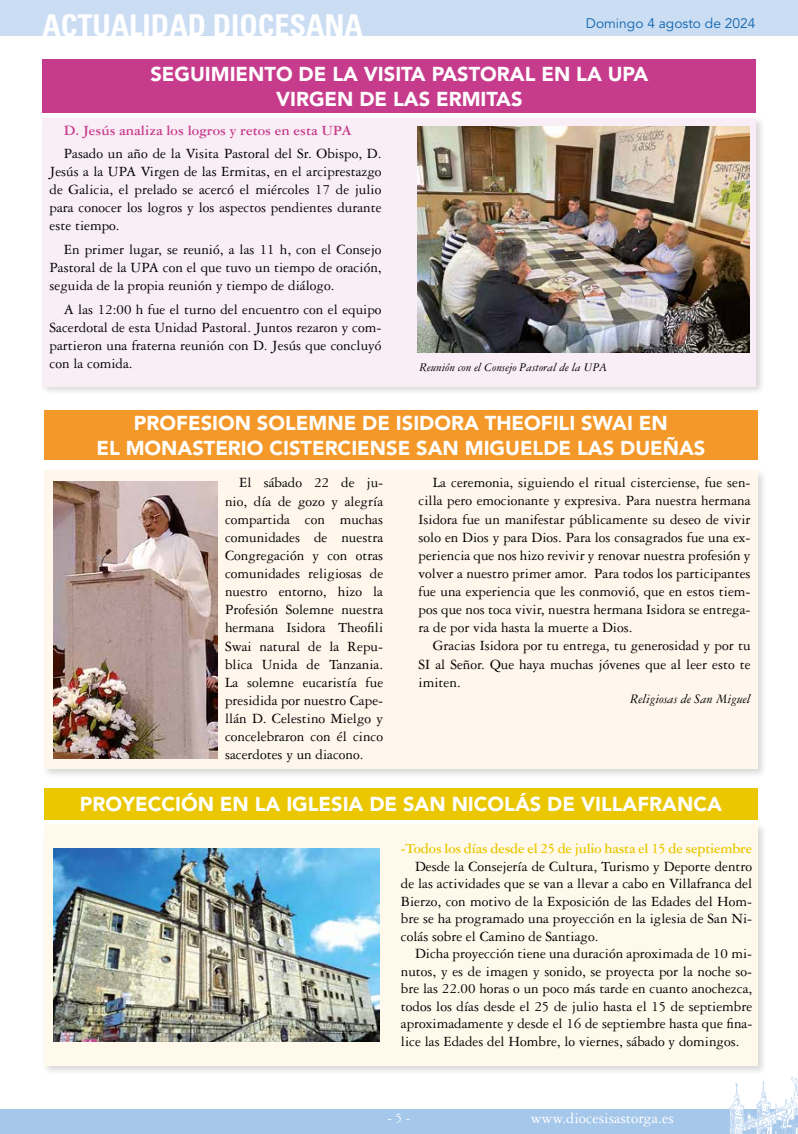
<style>
.page{position:relative;width:798px;height:1134px;background:#fff}
.page>*{position:absolute;margin:0;border:0;box-sizing:border-box;transform-origin:0 0}
.t1{font:700 condensed 30px "Univers LT Std";color:#fff}
.t2{font:900 20px/25px "Avenir LT Std";color:#fff;text-align:center}
.t3{font:16.25px "Garamond 3 LT Std";color:#fff}
.t4{font:15px/18.1px "Garamond 3 LT Std";color:#000;text-align:justify}
.t5{font:700 15px "Garamond 3 LT Std";letter-spacing:-.01em;color:#eac700}
.t6{font:700 15px "Garamond 3 LT Std";color:#c73b8c}
.t7{font:italic 13.75px "Garamond 3 LT Std";color:#000}
.t8{font:13.75px "Avenir LT Std";color:#0c64af}
.t9{font:13.75px "Garamond 3 LT Std";color:#fff}
.t10{font:italic 12.5px "Garamond 3 LT Std";color:#000}
</style>
<div class="page">
<div style="left:0;top:1109px;width:797px;height:25px;background:#a5c7ea"></div>
<div style="left:0;top:0;width:797px;height:35px;background:#cbddf3"></div>
<svg style="left:729px;top:1077px;width:68px;height:57px"></svg>
<div style="left:40px;top:115px;width:725px;height:281px;background:#000;opacity:.15"></div>
<div style="left:43px;top:118px;width:712px;height:268px;background:#f9eef6"></div>
<div style="left:43px;top:60px;width:712px;height:53px;background:#c73b8c"></div>
<img style="left:417px;top:127px;width:331px;height:225px">
<div style="left:42px;top:468px;width:725px;height:311px;background:#000;opacity:.15"></div>
<div style="left:44px;top:471px;width:713px;height:298px;background:#fff6ec"></div>
<div style="left:42px;top:821px;width:725px;height:254px;background:#000;opacity:.15"></div>
<div style="left:44px;top:824px;width:713px;height:241px;background:#fef9eb"></div>
<div style="left:44px;top:410px;width:713px;height:50px;background:#f49829"></div>
<div style="left:44px;top:788px;width:713px;height:32px;background:#eac700"></div>
<img style="left:53px;top:481px;width:165px;height:277px">
<img style="left:53px;top:848px;width:326px;height:193px">
<h1 class="t1" style="left:43px;top:7px;width:322px">ACTUALIDAD DIOCESANA</h1>
<p class="t8" style="left:585px;top:16px;width:171px">Domingo 4 agosto de 2024</p>
<h2 class="t2" style="left:150px;top:62px;width:499px">SEGUIMIENTO DE LA VISITA PASTORAL EN LA UPA<br>VIRGEN DE LAS ERMITAS</h2>
<p class="t6" style="left:64px;top:122px;width:290px">D. Jesús analiza los logros y retos en esta UPA</p>
<p class="t4" style="left:50px;top:144px;width:333px;text-indent:14px">Pasado un año de la Visita Pastoral del Sr. Obispo, D.<br>Jesús a la UPA Virgen de las Ermitas, en el arciprestazgo de Galicia, el prelado se acercó el miércoles 17 de julio para conocer los logros y los aspectos pendientes durante este tiempo.</p>
<p class="t4" style="left:50px;top:240px;width:333px;text-indent:14px">En primer lugar, se reunió, a las 11 h, con el Consejo Pastoral de la UPA con el que tuvo un tiempo de oración, seguida de la propia reunión y tiempo de diálogo.</p>
<p class="t4" style="left:50px;top:300px;width:333px;text-indent:14px">A las 12:00 h fue el turno del encuentro con el equipo Sacerdotal de esta Unidad Pastoral. Juntos rezaron y com&shy;partieron una fraterna reunión con D. Jesús que concluyó con la comida.</p>
<p class="t10" style="left:419px;top:361px;width:189px">Reunión con el Consejo Pastoral de la UPA</p>
<h2 class="t2" style="left:96px;top:411px;width:610px">PROFESION SOLEMNE DE ISIDORA THEOFILI SWAI EN<br>EL MONASTERIO CISTERCIENSE SAN MIGUELDE LAS DUEÑAS</h2>
<p class="t4" style="left:225px;top:474px;width:159px;text-indent:14px">El sábado 22 de ju&shy;nio, día de gozo y alegría compartida con muchas comunidades de nuestra Congregación y con otras comunidades religiosas de nuestro entorno, hizo la Profesión Solemne nuestra hermana Isidora Theofili Swai natural de la Repu&shy;blica Unida de Tanzania.<br>La solemne eucaristía fue presidida por nuestro Cape&shy;llán D. Celestino Mielgo y concelebraron con él cinco sacerdotes y un diacono.</p>
<p class="t4" style="left:418px;top:474px;width:333px;text-indent:14px">La ceremonia, siguiendo el ritual cisterciense, fue sen&shy;cilla pero emocionante y expresiva. Para nuestra hermana Isidora fue un manifestar públicamente su deseo de vivir solo en Dios y para Dios. Para los consagrados fue una ex&shy;periencia que nos hizo revivir y renovar nuestra profesión y volver a nuestro primer amor. Para todos los participantes fue una experiencia que les conmovió, que en estos tiem&shy;pos que nos toca vivir, nuestra hermana Isidora se entrega&shy;ra de por vida hasta la muerte a Dios.</p>
<p class="t4" style="left:418px;top:637px;width:333px;text-indent:14px">Gracias Isidora por tu entrega, tu generosidad y por tu SI al Señor. Que haya muchas jóvenes que al leer esto te imiten.</p>
<p class="t7" style="left:630px;top:692px;width:122px">Religiosas de San Miguel</p>
<h2 class="t2" style="left:80px;top:792px;width:643px">PROYECCIÓN EN LA IGLESIA DE SAN NICOLÁS DE VILLAFRANCA</h2>
<p class="t5" style="left:401px;top:840px;width:353px">-Todos los días desde el 25 de julio hasta el 15 de septiembre</p>
<p class="t4" style="left:401px;top:857px;width:353px;line-height:17.5px;text-indent:14px">Desde la Consejería de Cultura, Turismo y Deporte dentro de las actividades que se van a llevar a cabo en Villafranca del Bierzo, con motivo de la Exposición de las Edades del Hom&shy;bre se ha programado una proyección en la iglesia de San Ni&shy;colás sobre el Camino de Santiago.</p>
<p class="t4" style="left:401px;top:945px;width:353px;line-height:17.5px;text-indent:14px">Dicha proyección tiene una duración aproximada de 10 mi&shy;nutos, y es de imagen y sonido, se proyecta por la noche so&shy;bre las 22.00 horas o un poco más tarde en cuanto anochezca, todos los días desde el 25 de julio hasta el 15 de septiembre aproximadamente y desde el 16 de septiembre hasta que fina&shy;lice las Edades del Hombre, lo viernes, sábado y domingos.</p>
<p class="t9" style="left:387px;top:1110px;width:24px">- 5 -</p>
<p class="t3" style="left:530px;top:1109px;width:144px">www.diocesisastorga.es</p>
</div>
